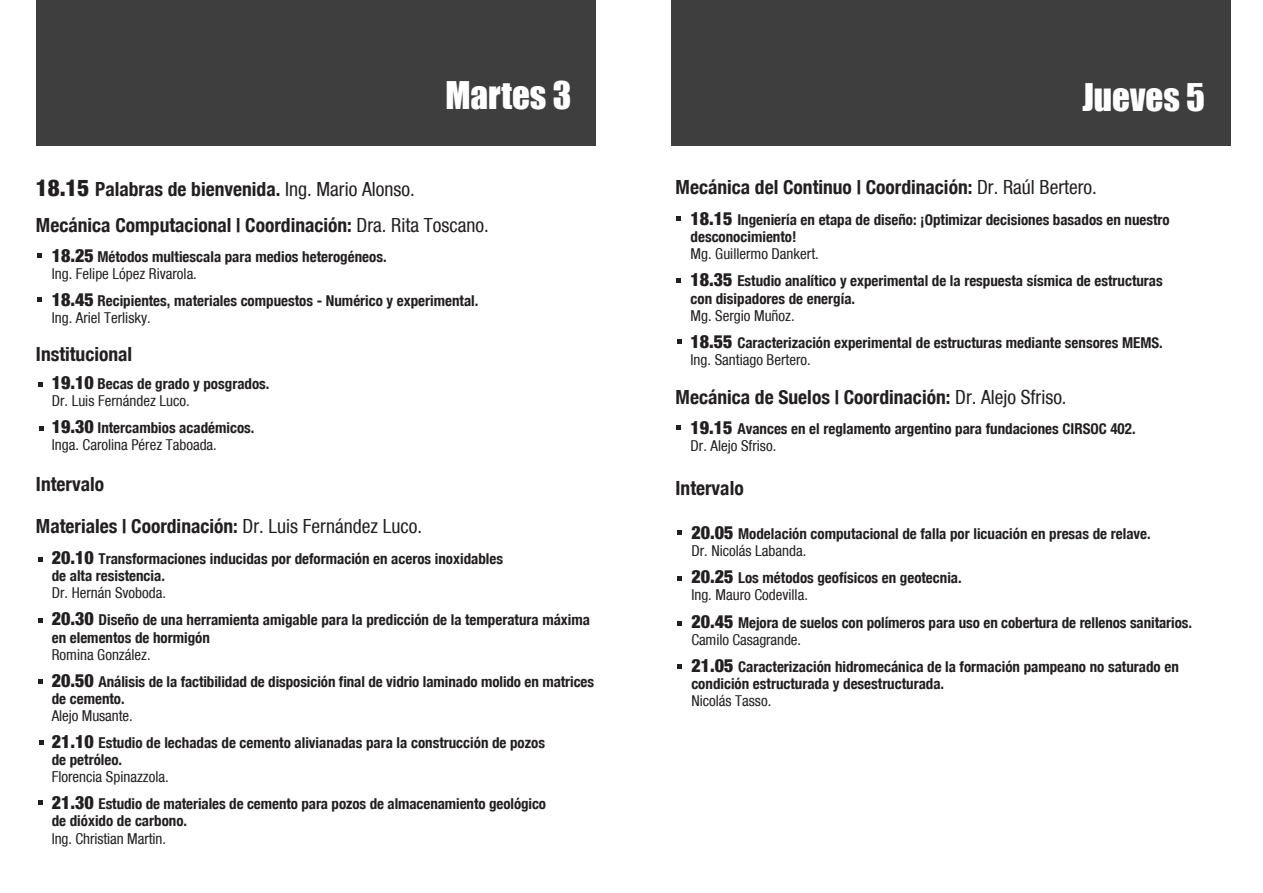
<style>
.page{position:relative;width:1263px;height:893px;background:#fff}
.page>*{position:absolute;margin:0;border:0;box-sizing:border-box;transform-origin:0 0}
.t1{font:35.1px "Impact";color:#fff}
.t2{font:700 condensed 19.5px/36.3px "Helvetica Neue";color:#231f20}
.t3{font:700 condensed 15px/17.1px "Helvetica Neue";color:#231f20}
.t4{font:condensed 15px/17.1px "Helvetica Neue";color:#231f20}
.s1{font-weight:900;font-size:22.8px}
.s2{font-weight:400}
.s3{font-weight:900;font-size:18px}
.s4{font-weight:700}
</style>
<div class="page">
<div style="left:36px;top:0;width:560px;height:146px;background:#3e3e3f"></div>
<div style="left:671px;top:0;width:559px;height:146px;background:#3e3e3f"></div>
<svg style="left:39px;top:557px;width:4px;height:5px"></svg>
<svg style="left:39px;top:618px;width:4px;height:5px"></svg>
<svg style="left:39px;top:679px;width:4px;height:5px"></svg>
<svg style="left:37px;top:253px;width:5px;height:5px"></svg>
<svg style="left:37px;top:297px;width:5px;height:5px"></svg>
<svg style="left:38px;top:382px;width:5px;height:5px"></svg>
<svg style="left:39px;top:426px;width:4px;height:4px"></svg>
<svg style="left:39px;top:740px;width:5px;height:5px"></svg>
<svg style="left:39px;top:801px;width:4px;height:4px"></svg>
<svg style="left:677px;top:530px;width:4px;height:5px"></svg>
<svg style="left:677px;top:576px;width:4px;height:5px"></svg>
<svg style="left:677px;top:621px;width:4px;height:4px"></svg>
<svg style="left:676px;top:216px;width:5px;height:5px"></svg>
<svg style="left:676px;top:278px;width:5px;height:5px"></svg>
<svg style="left:677px;top:339px;width:4px;height:5px"></svg>
<svg style="left:677px;top:664px;width:5px;height:4px"></svg>
<svg style="left:676px;top:425px;width:5px;height:4px"></svg>
<h1 class="t1" style="left:445px;top:68px;width:127px">Martes 3</h1>
<h1 class="t1" style="left:1082px;top:70px;width:124px">Jueves 5</h1>
<h2 class="t2" style="left:36px;top:170px;width:454px"><span class="s1">18.15</span> Palabras de bienvenida. <span class="s2">Ing. Mario Alonso.<br></span>Mecánica Computacional | Coordinación: <span class="s2">Dra. Rita Toscano.</span></h2>
<p class="t3" style="left:52px;top:248px;width:336px"><span class="s3">18.25</span> Métodos multiescala para medios heterogéneos.<br><span class="s2">Ing. Felipe López Rivarola.</span></p>
<p class="t3" style="left:52px;top:292px;width:428px"><span class="s3">18.45</span> Recipientes, materiales compuestos - Numérico y experimental.<br><span class="s2">Ing. Ariel Terlisky.</span></p>
<h2 class="t2" style="left:36px;top:335px;width:98px">Institucional</h2>
<p class="t3" style="left:52px;top:375px;width:219px"><span class="s3">19.10</span> Becas de grado y posgrados.<br><span class="s2">Dr. Luis Fernández Luco.</span></p>
<p class="t4" style="left:52px;top:420px;width:204px"><span class="s3">19.30</span> <span class="s4">Intercambios académicos.<br></span>Inga. Carolina Pérez Taboada.</p>
<h2 class="t2" style="left:36px;top:466px;width:70px">Intervalo</h2>
<h2 class="t2" style="left:36px;top:507px;width:387px">Materiales | Coordinación: <span class="s2">Dr. Luis Fernández Luco.</span></h2>
<p class="t3" style="left:52px;top:550px;width:453px"><span class="s3">20.10</span> Transformaciones inducidas por deformación en aceros inoxidables de alta resistencia.</p>
<p class="t3" style="left:52px;top:579px;width:540px;line-height:27px"><span class="s2">Dr. Hernán Svoboda.<br></span><span class="s3">20.30</span> Diseño de una herramienta amigable para la predicción de la temperatura máxima</p>
<p class="t3" style="left:52px;top:629px;width:160px">en elementos de hormigón</p>
<p class="t3" style="left:52px;top:641px;width:544px;line-height:27px"><span class="s2">Romina González.<br></span><span class="s3">20.50</span> Análisis de la factibilidad de disposición final de vidrio laminado molido en matrices</p>
<p class="t3" style="left:52px;top:690px;width:74px">de cemento.</p>
<p class="t3" style="left:52px;top:702px;width:495px;line-height:27px"><span class="s2">Alejo Musante.<br></span><span class="s3">21.10</span> Estudio de lechadas de cemento alivianadas para la construcción de pozos</p>
<p class="t3" style="left:52px;top:751px;width:72px">de petróleo.</p>
<p class="t3" style="left:52px;top:763px;width:496px;line-height:27px"><span class="s2">Florencia Spinazzola.<br></span><span class="s3">21.30</span> Estudio de materiales de cemento para pozos de almacenamiento geológico</p>
<p class="t3" style="left:52px;top:812px;width:137px">de dióxido de carbono.</p>
<p class="t4" style="left:52px;top:830px;width:116px">Ing. Christian Martin.</p>
<h2 class="t2" style="left:675px;top:169px;width:423px">Mecánica del Continuo | Coordinación: <span class="s2">Dr. Raúl Bertero.</span></h2>
<p class="t3" style="left:690px;top:211px;width:481px"><span class="s3">18.15</span> Ingeniería en etapa de diseño: ¡Optimizar decisiones basados en nuestro desconocimiento!</p>
<p class="t3" style="left:690px;top:240px;width:474px;line-height:27px"><span class="s2">Mg. Guillermo Dankert.<br></span><span class="s3">18.35</span> Estudio analítico y experimental de la respuesta sísmica de estructuras</p>
<p class="t3" style="left:690px;top:289px;width:166px">con disipadores de energía.</p>
<p class="t3" style="left:690px;top:302px;width:474px;line-height:27px"><span class="s2">Mg. Sergio Muñoz.<br></span><span class="s3">18.55</span> Caracterización experimental de estructuras mediante sensores MEMS.</p>
<p class="t4" style="left:690px;top:351px;width:122px">Ing. Santiago Bertero.</p>
<h2 class="t2" style="left:675px;top:379px;width:393px">Mecánica de Suelos | Coordinación: <span class="s2">Dr. Alejo Sfriso.</span></h2>
<p class="t3" style="left:690px;top:420px;width:447px"><span class="s3">19.15</span> Avances en el reglamento argentino para fundaciones CIRSOC 402.<br><span class="s2">Dr. Alejo Sfriso.</span></p>
<h2 class="t2" style="left:675px;top:470px;width:70px">Intervalo</h2>
<p class="t3" style="left:691px;top:525px;width:461px"><span class="s3">20.05</span> Modelación computacional de falla por licuación en presas de relave.<br><span class="s2">Dr. Nicolás Labanda.</span></p>
<p class="t3" style="left:691px;top:569px;width:272px"><span class="s3">20.25</span> Los métodos geofísicos en geotecnia.<br><span class="s2">Ing. Mauro Codevilla.</span></p>
<p class="t3" style="left:691px;top:613px;width:502px"><span class="s3">20.45</span> Mejora de suelos con polímeros para uso en cobertura de rellenos sanitarios.<br><span class="s2">Camilo Casagrande.</span></p>
<p class="t3" style="left:691px;top:658px;width:489px"><span class="s3">21.05</span> Caracterización hidromecánica de la formación pampeano no saturado en condición estructurada y desestructurada.</p>
<p class="t4" style="left:691px;top:692px;width:81px">Nicolás Tasso.</p>
</div>
